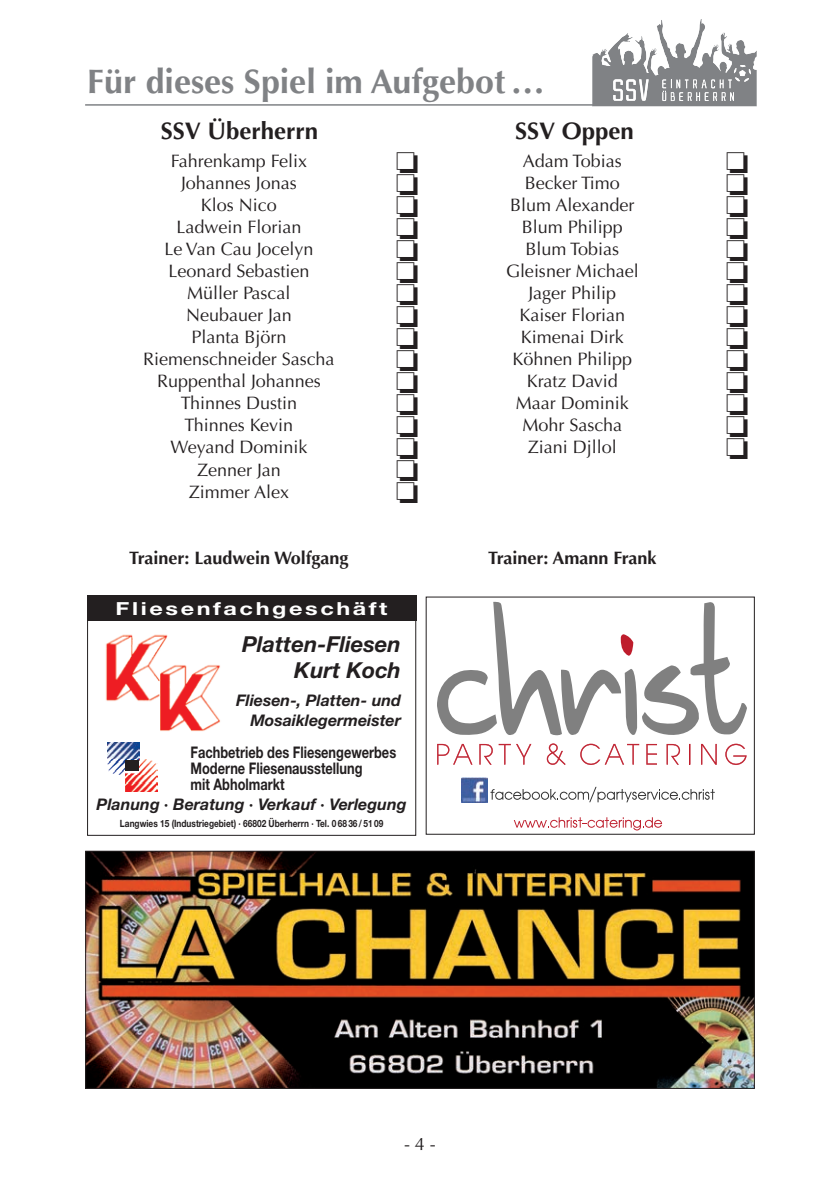
<style>
.page{position:relative;width:840px;height:1191px;background:#fff}
.page>*{position:absolute;margin:0;border:0;box-sizing:border-box;transform-origin:0 0}
.t1{font:700 34px "Optima";color:#808285}
.t2{font:30px/22px "Zapf Dingbats";color:#231f20;text-align:justify}
.t3{font:700 24px "Optima";color:#231f20}
.t4{font:italic 700 22px/26px "Helvetica Neue";color:#231f20;text-align:right}
.t5{font:18px/22px "Optima";color:#231f20;text-align:center}
.t6{font:700 18px "Optima";color:#231f20}
.t7{font:700 18px "Helvetica Neue";letter-spacing:.11em;color:#fff;scale:1.3 1}
.t8{font:italic 700 16px/20px "Helvetica Neue";color:#231f20;text-align:right}
.t9{font:700 16px/16px "Helvetica Neue";color:#231f20;scale:.8 1}
.t10{font:700 10px "Helvetica Neue";color:#231f20;scale:.83 1}
</style>
<div class="page">
<img style="left:87px;top:852px;width:665px;height:235px">
<div style="left:85px;top:850px;width:669px;height:239px;border:1px solid #231f20"></div>
<svg style="left:592px;top:20px;width:164px;height:87px"></svg>
<hr style="left:85px;top:104px;width:669px;height:2px;background:#808285">
<img style="left:105px;top:634px;width:115px;height:97px">
<img style="left:108px;top:742px;width:31px;height:17px">
<img style="left:108px;top:759px;width:18px;height:15px">
<img style="left:126px;top:759px;width:31px;height:32px">
<div style="left:126px;top:761px;width:13px;height:10px;background:#231f20"></div>
<div style="left:87px;top:595px;width:329px;height:26px;background:#231f20"></div>
<svg style="left:437px;top:601px;width:310px;height:230px"></svg>
<h1 class="t1" style="left:87px;top:68px;width:459px">Für dieses Spiel im Aufgebot …</h1>
<h3 class="t3" style="left:161px;top:121px;width:159px">SSV Überherrn</h3>
<h3 class="t3" style="left:514px;top:121px;width:120px">SSV Oppen</h3>
<p class="t5" style="left:143px;top:152px;width:193px">Fahrenkamp Felix<br>Johannes Jonas<br>Klos Nico<br>Ladwein Florian<br>Le Van Cau Jocelyn<br>Leonard Sebastien<br>Müller Pascal<br>Neubauer Jan<br>Planta Björn<br>Riemenschneider Sascha<br>Ruppenthal Johannes<br>Thinnes Dustin<br>Thinnes Kevin<br>Weyand Dominik<br>Zenner Jan<br>Zimmer Alex</p>
<h2 class="t2" style="left:395px;top:152px;width:24px">❏ ❏ ❏ ❏ ❏ ❏ ❏ ❏ ❏ ❏ ❏ ❏ ❏ ❏ ❏ ❏</h2>
<h2 class="t2" style="left:725px;top:152px;width:24px">❏ ❏ ❏ ❏ ❏ ❏ ❏ ❏ ❏ ❏ ❏ ❏ ❏ ❏</h2>
<p class="t5" style="left:505px;top:152px;width:134px">Adam Tobias<br>Becker Timo<br>Blum Alexander<br>Blum Philipp<br>Blum Tobias<br>Gleisner Michael<br>Jager Philip<br>Kaiser Florian<br>Kimenai Dirk<br>Köhnen Philipp<br>Kratz David<br>Maar Dominik<br>Mohr Sascha<br>Ziani Djllol</p>
<p class="t6" style="left:129px;top:550px;width:220px">Trainer: Laudwein Wolfgang</p>
<p class="t7" style="left:116px;top:592px;width:210px">Fliesenfachgeschäft</p>
<p class="t4" style="left:242px;top:630px;width:160px">Platten-Fliesen<br>Kurt Koch</p>
<p class="t8" style="left:236px;top:689px;width:166px">Fliesen-, Platten- und<br>Mosaiklegermeister</p>
<p class="t9" style="left:190px;top:744px;width:258px">Fachbetrieb des Fliesengewerbes<br>Moderne Fliesenausstellung<br>mit Abholmarkt</p>
<p class="t8" style="left:97px;top:794px;width:311px">Planung · Beratung · Verkauf · Verlegung</p>
<p class="t10" style="left:120px;top:814px;width:318px">Langwies 15 (Industriegebiet) · 66802 Überherrn · Tel. 0 68 36 / 51 09</p>
<p class="t6" style="left:488px;top:550px;width:170px">Trainer: Amann Frank</p>
<p class="t5" style="left:404px;top:1134px;width:33px">- 4 -</p>
</div>
